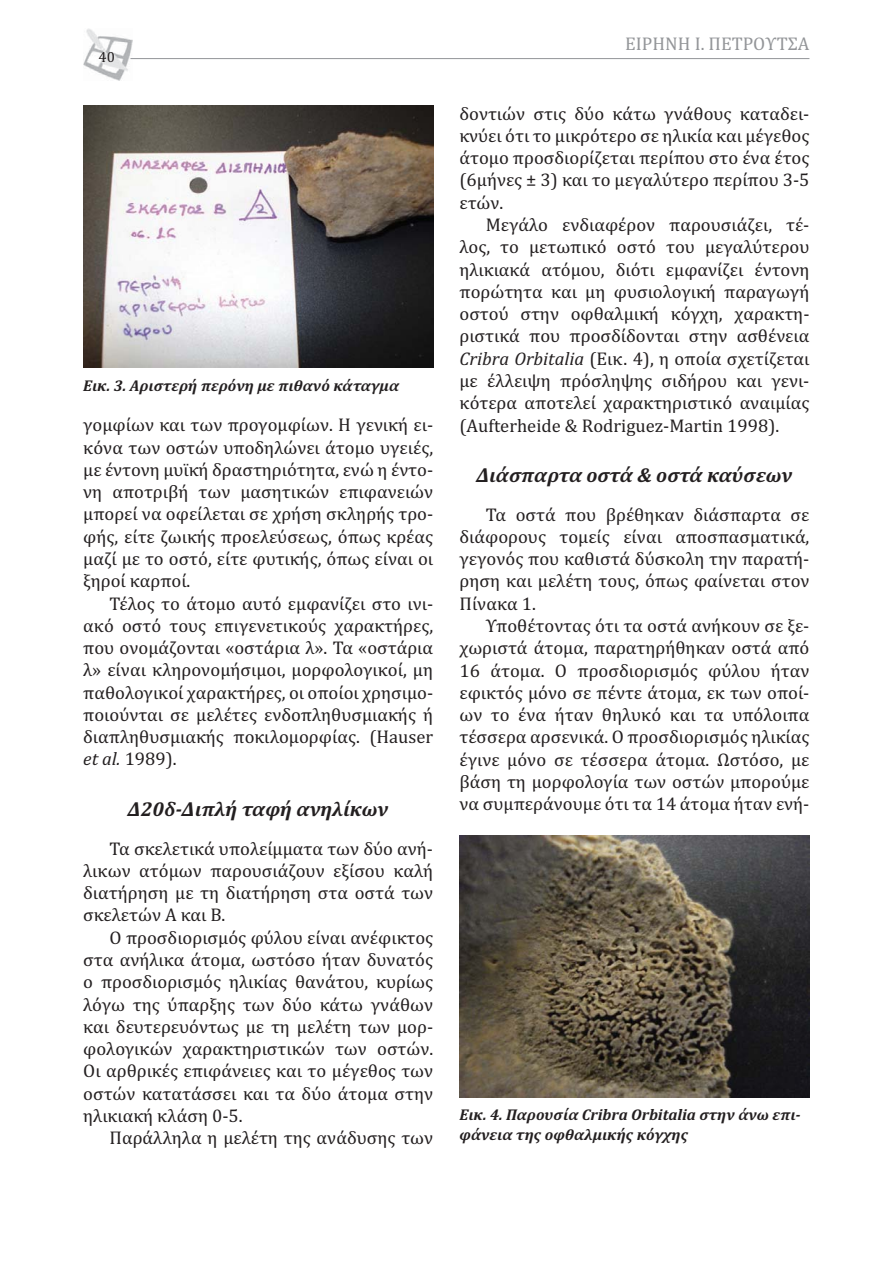
<style>
.page{position:relative;width:893px;height:1263px;background:#fff}
.page>*{position:absolute;margin:0;border:0;box-sizing:border-box;transform-origin:0 0}
.t1{font:italic 700 20.4px "Cambria";color:#231f20}
.t2{font:18.6px/22.2px "Cambria";color:#231f20;text-align:justify}
.t3{font:18.6px "Cambria";color:#939598}
.t4{font:italic 700 15.75px/20.4px "Cambria";color:#231f20}
.t5{font:14.85px "Cambria";color:#231f20}
.s1{font-style:italic}
</style>
<div class="page">
<img style="left:83px;top:29px;width:49px;height:51px">
<hr style="left:130px;top:58px;width:679px;height:1px;background:#939598">
<img style="left:83px;top:105px;width:350px;height:263px">
<img style="left:459px;top:836px;width:350px;height:262px">
<p class="t5" style="left:99px;top:51px;width:18px">40</p>
<p class="t4" style="left:83px;top:376px;width:317px">Εικ. 3. Αριστερή περόνη με πιθανό κάταγμα</p>
<p class="t2" style="left:83px;top:416px;width:351px">γομφίων και των προγομφίων. Η γενική ει&shy;κόνα των οστών υποδηλώνει άτομο υγειές, με έντονη μυϊκή δραστηριότητα, ενώ η έντο&shy;νη αποτριβή των μασητικών επιφανειών μπορεί να οφείλεται σε χρήση σκληρής τρο&shy;φής, είτε ζωικής προελεύσεως, όπως κρέας μαζί με το οστό, είτε φυτικής, όπως είναι οι ξηροί καρποί.</p>
<p class="t2" style="left:83px;top:594px;width:351px;text-indent:26px">Τέλος το άτομο αυτό εμφανίζει στο ινι&shy;ακό οστό τους επιγενετικούς χαρακτήρες, που ονομάζονται «οστάρια λ». Τα «οστάρια λ» είναι κληρονομήσιμοι, μορφολογικοί, μη παθολογικοί χαρακτήρες, οι οποίοι χρησιμο&shy;ποιούνται σε μελέτες ενδοπληθυσμιακής ή διαπληθυσμιακής ποκιλομορφίας. (Hauser <span class="s1">et al.</span> 1989).</p>
<p class="t1" style="left:128px;top:797px;width:262px">Δ20δ-Διπλή ταφή ανηλίκων</p>
<p class="t2" style="left:83px;top:839px;width:351px;text-indent:26px">Τα σκελετικά υπολείμματα των δύο ανή&shy;λικων ατόμων παρουσιάζουν εξίσου καλή διατήρηση με τη διατήρηση στα οστά των σκελετών Α και Β.</p>
<p class="t2" style="left:83px;top:928px;width:351px;text-indent:26px">Ο προσδιορισμός φύλου είναι ανέφικτος στα ανήλικα άτομα, ωστόσο ήταν δυνατός ο προσδιορισμός ηλικίας θανάτου, κυρίως λόγω της ύπαρξης των δύο κάτω γνάθων και δευτερευόντως με τη μελέτη των μορ&shy;φολογικών χαρακτηριστικών των οστών.<br>Οι αρθρικές επιφάνειες και το μέγεθος των οστών κατατάσσει και τα δύο άτομα στην ηλικιακή κλάση 0-5.</p>
<p class="t2" style="left:110px;top:1129px;width:325px">Παράλληλα η μελέτη της ανάδυσης των</p>
<p class="t3" style="left:625px;top:37px;width:186px">ΕΙΡΗΝΗ Ι. ΠΕΤΡΟΥΤΣΑ</p>
<p class="t2" style="left:459px;top:104px;width:351px">δοντιών στις δύο κάτω γνάθους καταδει&shy;κνύει ότι το μικρότερο σε ηλικία και μέγεθος άτομο προσδιορίζεται περίπου στο ένα έτος (6μήνες ± 3) και το μεγαλύτερο περίπου 3-5 ετών.</p>
<p class="t2" style="left:459px;top:215px;width:351px;text-indent:26px">Μεγάλο ενδιαφέρον παρουσιάζει, τέ&shy;λος, το μετωπικό οστό του μεγαλύτερου ηλικιακά ατόμου, διότι εμφανίζει έντονη πορώτητα και μη φυσιολογική παραγωγή οστού στην οφθαλμική κόγχη, χαρακτη&shy;ριστικά που προσδίδονται στην ασθένεια <span class="s1">Cribra Orbitalia</span> (Εικ. 4), η οποία σχετίζεται με έλλειψη πρόσληψης σιδήρου και γενι&shy;κότερα αποτελεί χαρακτηριστικό αναιμίας (Aufterheide &amp; Rodriguez-Martin 1998).</p>
<p class="t1" style="left:476px;top:463px;width:317px">Διάσπαρτα οστά &amp; οστά καύσεων</p>
<p class="t2" style="left:459px;top:505px;width:351px;text-indent:26px">Τα οστά που βρέθηκαν διάσπαρτα σε διάφορους τομείς είναι αποσπασματικά, γεγονός που καθιστά δύσκολη την παρατή&shy;ρηση και μελέτη τους, όπως φαίνεται στον Πίνακα 1.</p>
<p class="t2" style="left:459px;top:616px;width:351px;text-indent:26px">Υποθέτοντας ότι τα οστά ανήκουν σε ξε&shy;χωριστά άτομα, παρατηρήθηκαν οστά από 16 άτομα. Ο προσδιορισμός φύλου ήταν εφικτός μόνο σε πέντε άτομα, εκ των οποί&shy;ων το ένα ήταν θηλυκό και τα υπόλοιπα τέσσερα αρσενικά. Ο προσδιορισμός ηλικίας έγινε μόνο σε τέσσερα άτομα. Ωστόσο, με βάση τη μορφολογία των οστών μπορούμε να συμπεράνουμε ότι τα 14 άτομα ήταν ενή-</p>
<p class="t4" style="left:459px;top:1104px;width:343px">Εικ. 4. Παρουσία Cribra Orbitalia στην άνω επι&shy;φάνεια της οφθαλμικής κόγχης</p>
</div>
